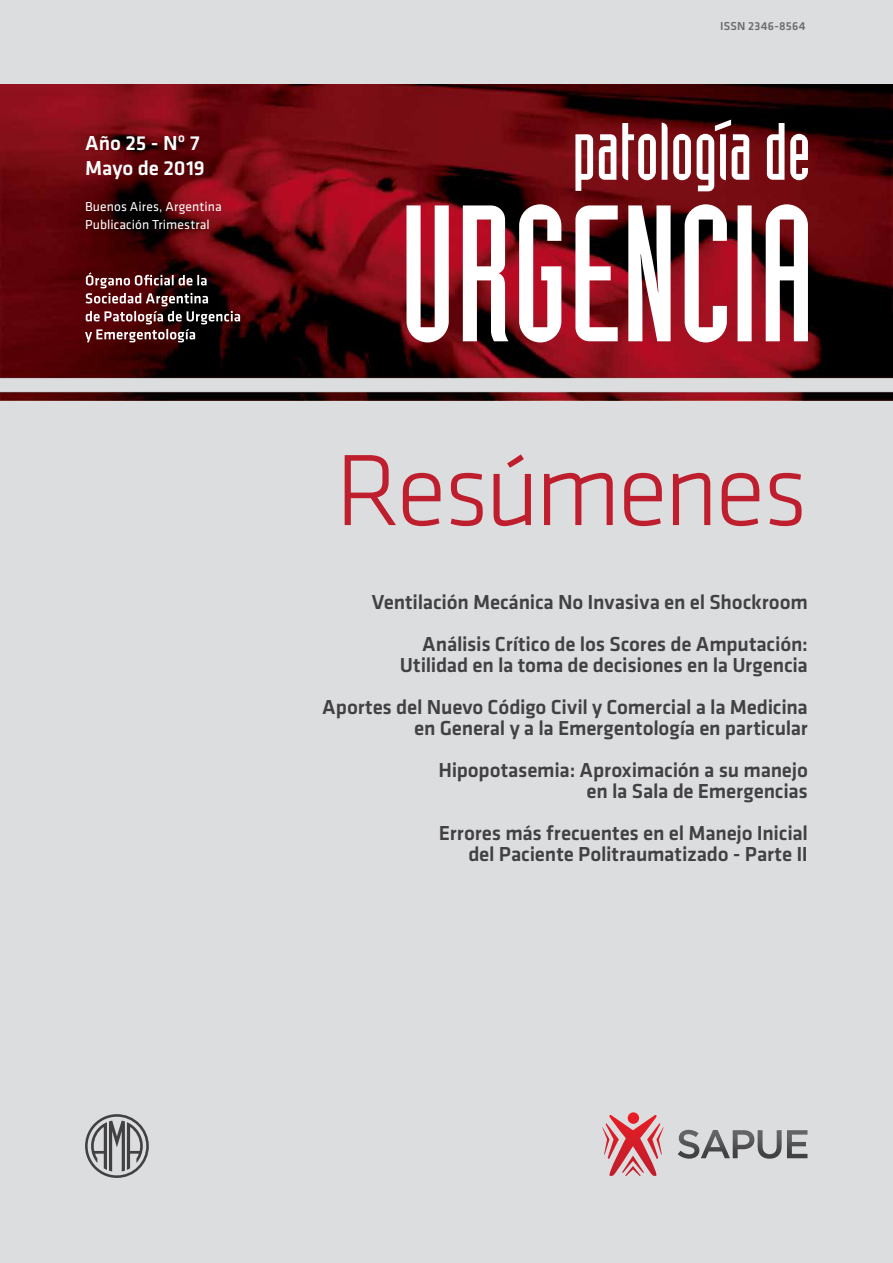
<style>
.page{position:relative;width:893px;height:1263px;background:#dcddde}
.page>*{position:absolute;margin:0;border:0;box-sizing:border-box;transform-origin:0 0}
.t1{font:300 105px "Klavika";letter-spacing:-.035em;color:#be1e2d}
.t2{font:500 21px/42px "Klavika";letter-spacing:-.01em;color:#414042;text-align:right}
.t3{font:500 21px/25.2px "Klavika";letter-spacing:-.005em;color:#fff}
.t4{font:13.5px/18px "Klavika";letter-spacing:.01em;color:#fff}
.t5{font:500 12px "Klavika";letter-spacing:.02em;color:#6d6e71}
</style>
<div class="page">
<img style="left:0;top:84px;width:893px;height:317px">
<svg style="left:85px;top:1114px;width:64px;height:64px"></svg>
<svg style="left:678px;top:1130px;width:129px;height:29px"></svg>
<svg style="left:602px;top:1112px;width:62px;height:64px"></svg>
<svg style="left:85px;top:272px;width:155px;height:70px;background:#5a3233"></svg>
<svg style="left:406px;top:120px;width:402px;height:222px;background:#a4666b"></svg>
<p class="t3" style="left:85px;top:131px;width:121px">Año 25 - Nº 7<br>Mayo de 2019</p>
<p class="t4" style="left:85px;top:198px;width:138px">Buenos Aires, Argentina<br>Publicación Trimestral</p>
<p class="t5" style="left:720px;top:19px;width:87px">ISSN 2346-8564</p>
<h1 class="t1" style="left:335px;top:433px;width:474px">Resúmenes</h1>
<p class="t2" style="left:372px;top:581px;width:438px">Ventilación Mecánica No Invasiva en el Shockroom<br>Análisis Crítico de los Scores de Amputación:</p>
<p class="t2" style="left:322px;top:644px;width:487px">Utilidad en la toma de decisiones en la Urgencia<br>Aportes del Nuevo Código Civil y Comercial a la Medicina</p>
<p class="t2" style="left:414px;top:707px;width:395px">en General y a la Emergentología en particular<br>Hipopotasemia: Aproximación a su manejo</p>
<p class="t2" style="left:439px;top:770px;width:371px">en la Sala de Emergencias<br>Errores más frecuentes en el Manejo Inicial</p>
<p class="t2" style="left:468px;top:833px;width:341px">del Paciente Politraumatizado - Parte II</p>
</div>
